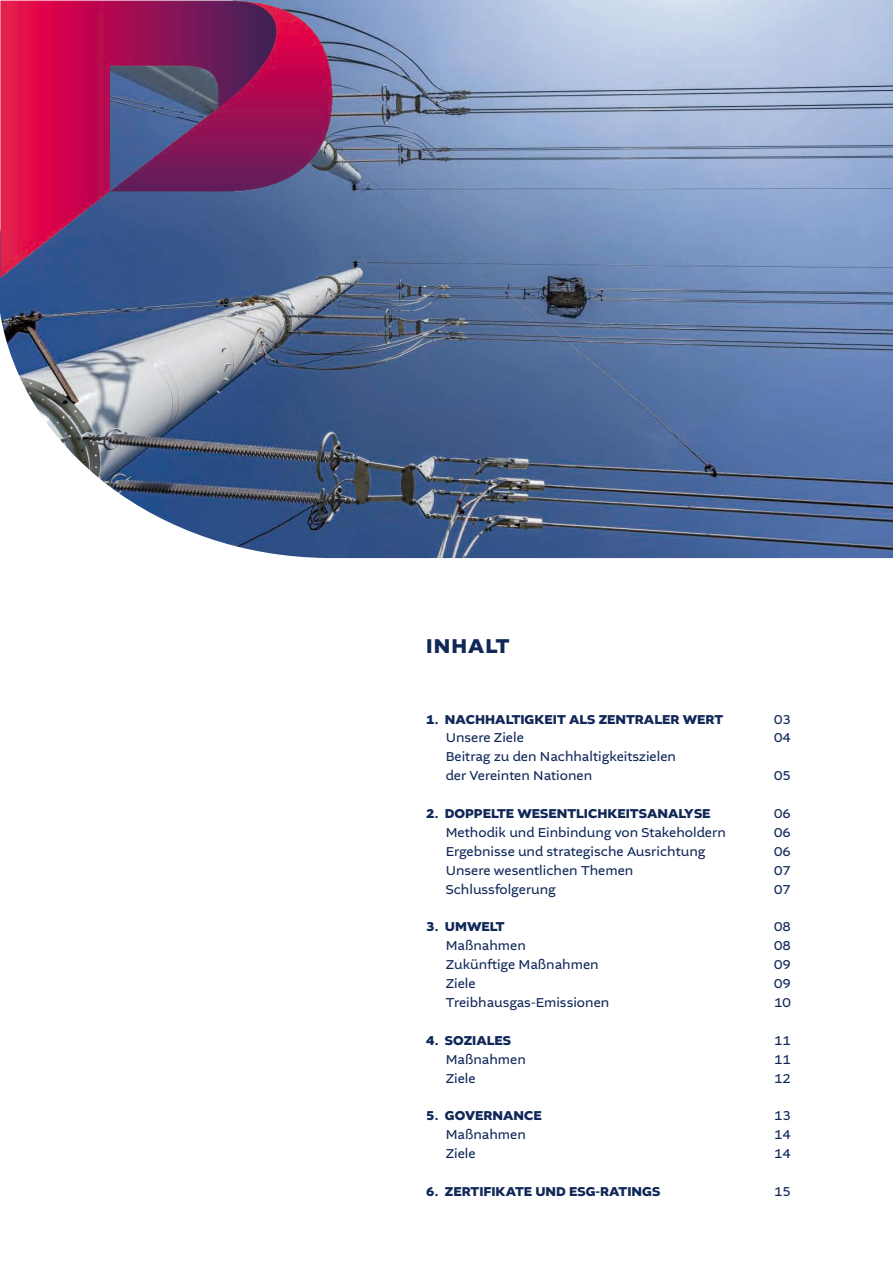
<style>
.page{position:relative;width:893px;height:1263px;background:#fff}
.page>*{position:absolute;margin:0;border:0;box-sizing:border-box;transform-origin:0 0}
.t1{font:700 21px "Altivo";letter-spacing:.05em;color:#102758}
.t2{font:13.5px/18.9px "Altivo";color:#102758}
.t3{font:700 13.5px "Altivo";color:#102758}
</style>
<div class="page">
<img style="left:0;top:0;width:893px;height:558px">
<img style="left:0;top:0;width:336px;height:279px">
<h1 class="t1" style="left:426px;top:633px;width:85px">INHALT</h1>
<p class="t3" style="left:426px;top:710px;width:298px">1. NACHHALTIGKEIT ALS ZENTRALER WERT</p>
<p class="t2" style="left:774px;top:710px;width:18px">03</p>
<p class="t2" style="left:446px;top:729px;width:80px">Unsere Ziele</p>
<p class="t2" style="left:774px;top:729px;width:18px">04</p>
<p class="t2" style="left:446px;top:747px;width:232px">Beitrag zu den Nachhaltigkeitszielen der Vereinten Nationen</p>
<p class="t2" style="left:774px;top:766px;width:18px">05</p>
<p class="t3" style="left:426px;top:805px;width:286px">2. DOPPELTE WESENTLICHKEITSANALYSE</p>
<p class="t2" style="left:774px;top:804px;width:18px">06</p>
<p class="t2" style="left:446px;top:823px;width:282px">Methodik und Einbindung von Stakeholdern</p>
<p class="t2" style="left:774px;top:823px;width:18px">06</p>
<p class="t2" style="left:446px;top:842px;width:261px">Ergebnisse und strategische Ausrichtung</p>
<p class="t2" style="left:774px;top:842px;width:18px">06</p>
<p class="t2" style="left:446px;top:861px;width:189px">Unsere wesentlichen Themen</p>
<p class="t2" style="left:774px;top:861px;width:18px">07</p>
<p class="t2" style="left:446px;top:880px;width:112px">Schlussfolgerung</p>
<p class="t2" style="left:774px;top:880px;width:18px">07</p>
<p class="t3" style="left:426px;top:918px;width:80px">3. UMWELT</p>
<p class="t2" style="left:774px;top:918px;width:18px">08</p>
<p class="t2" style="left:446px;top:936px;width:82px">Maßnahmen</p>
<p class="t2" style="left:774px;top:936px;width:18px">08</p>
<p class="t2" style="left:446px;top:955px;width:154px">Zukünftige Maßnahmen</p>
<p class="t2" style="left:774px;top:955px;width:18px">09</p>
<p class="t2" style="left:446px;top:974px;width:31px">Ziele</p>
<p class="t2" style="left:774px;top:974px;width:18px">09</p>
<p class="t2" style="left:446px;top:993px;width:165px">Treibhausgas-Emissionen</p>
<p class="t2" style="left:774px;top:993px;width:18px">10</p>
<p class="t3" style="left:426px;top:1031px;width:86px">4. SOZIALES</p>
<p class="t2" style="left:774px;top:1031px;width:18px">11</p>
<p class="t2" style="left:446px;top:1050px;width:82px">Maßnahmen</p>
<p class="t2" style="left:774px;top:1050px;width:18px">11</p>
<p class="t2" style="left:446px;top:1069px;width:31px">Ziele</p>
<p class="t2" style="left:774px;top:1069px;width:18px">12</p>
<p class="t3" style="left:426px;top:1107px;width:117px">5. GOVERNANCE</p>
<p class="t2" style="left:774px;top:1107px;width:18px">13</p>
<p class="t2" style="left:446px;top:1125px;width:82px">Maßnahmen</p>
<p class="t2" style="left:774px;top:1125px;width:18px">14</p>
<p class="t2" style="left:446px;top:1144px;width:31px">Ziele</p>
<p class="t2" style="left:774px;top:1144px;width:18px">14</p>
<p class="t3" style="left:426px;top:1183px;width:236px">6. ZERTIFIKATE UND ESG-RATINGS</p>
<p class="t2" style="left:774px;top:1182px;width:18px">15</p>
</div>
